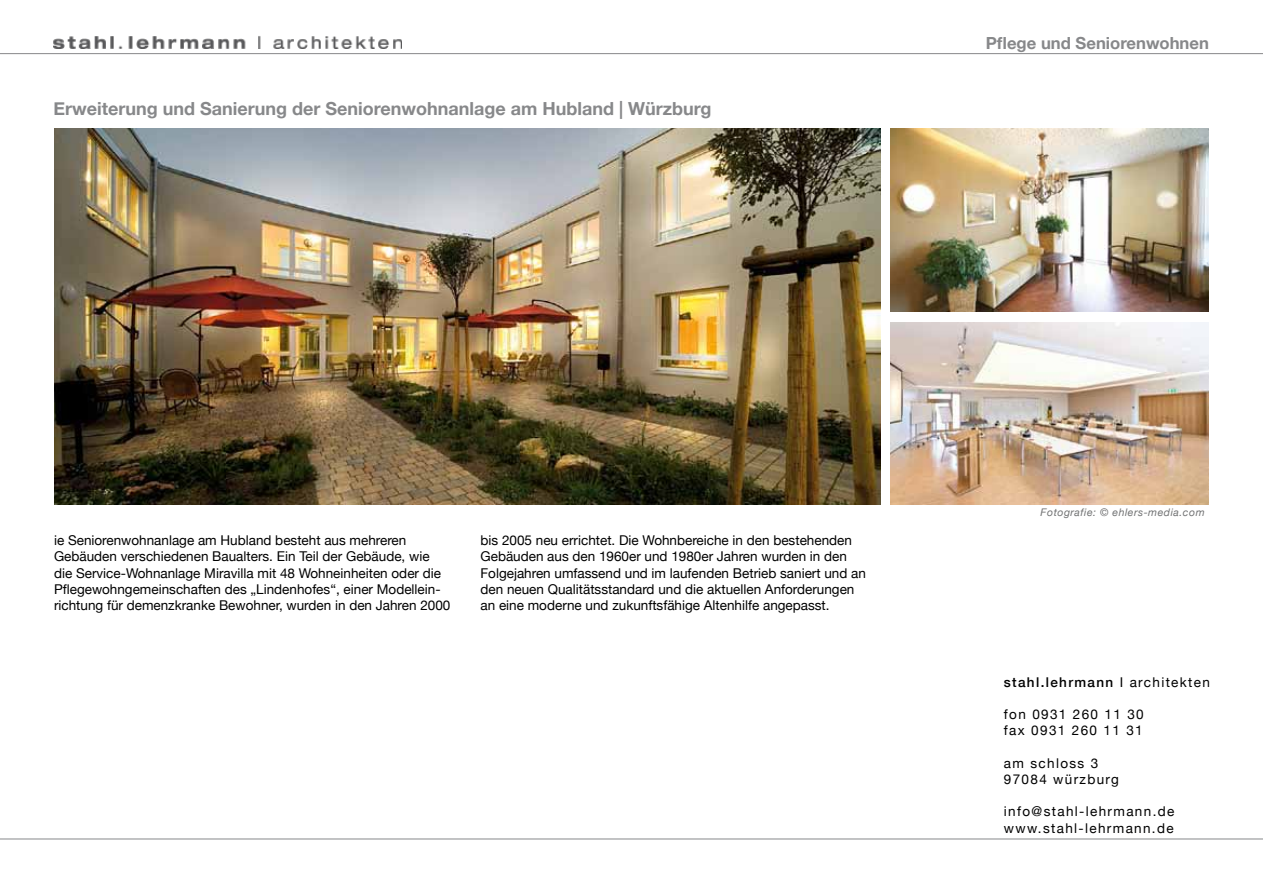
<style>
.page{position:relative;width:1263px;height:893px;background:#fff}
.page>*{position:absolute;margin:0;border:0;box-sizing:border-box;transform-origin:0 0}
.t1{font:700 18px "Helvetica Neue";color:#87888a}
.t2{font:700 16.65px "Helvetica Neue";color:#87888a}
.t3{font:13.5px/16.2px "Helvetica Neue";color:#000}
.t4{font:13.5px/16.2px "Helvetica Neue";letter-spacing:.1em;color:#000}
.t5{font:500 13.5px "Helvetica Neue";letter-spacing:.1em;color:#000}
.t6{font:italic 10.5px "Helvetica Neue";letter-spacing:.05em;color:#707172}
.s1{font-weight:400}
</style>
<div class="page">
<img style="left:53px;top:36px;width:349px;height:13px">
<hr style="left:0;top:53px;width:1263px;height:1px;background:#87888a">
<hr style="left:0;top:839px;width:1263px;height:1px;background:#87888a">
<img style="left:890px;top:322px;width:319px;height:183px">
<img style="left:890px;top:129px;width:319px;height:182px">
<img style="left:54px;top:129px;width:826px;height:376px">
<h1 class="t1" style="left:53px;top:95px;width:659px">Erweiterung und Sanierung der Seniorenwohnanlage am Hubland | Würzburg</h1>
<p class="t2" style="left:986px;top:30px;width:225px">Pflege und Seniorenwohnen</p>
<p class="t3" style="left:54px;top:533px;width:398px">ie Seniorenwohnanlage am Hubland besteht aus mehreren Gebäuden verschiedenen Baualters. Ein Teil der Gebäude, wie die Service-Wohnanlage Miravilla mit 48 Wohneinheiten oder die Pflegewohngemeinschaften des „Lindenhofes“, einer Modellein&shy;richtung für demenzkranke Bewohner, wurden in den Jahren 2000</p>
<p class="t3" style="left:480px;top:533px;width:387px">bis 2005 neu errichtet. Die Wohnbereiche in den bestehenden Gebäuden aus den 1960er und 1980er Jahren wurden in den Folgejahren umfassend und im laufenden Betrieb saniert und an den neuen Qualitätsstandard und die aktuellen Anforderungen an eine moderne und zukunftsfähige Altenhilfe angepasst.</p>
<p class="t6" style="left:1040px;top:505px;width:166px">Fotografie: © ehlers-media.com</p>
<p class="t5" style="left:1004px;top:671px;width:207px">stahl.lehrmann <span class="s1">I architekten</span></p>
<p class="t4" style="left:1004px;top:707px;width:141px">fon 0931 260 11 30 fax 0931 260 11 31</p>
<p class="t4" style="left:1004px;top:756px;width:116px">am schloss 3<br>97084 würzburg</p>
<p class="t4" style="left:1004px;top:804px;width:172px">info@stahl-lehrmann.de www.stahl-lehrmann.de</p>
</div>
